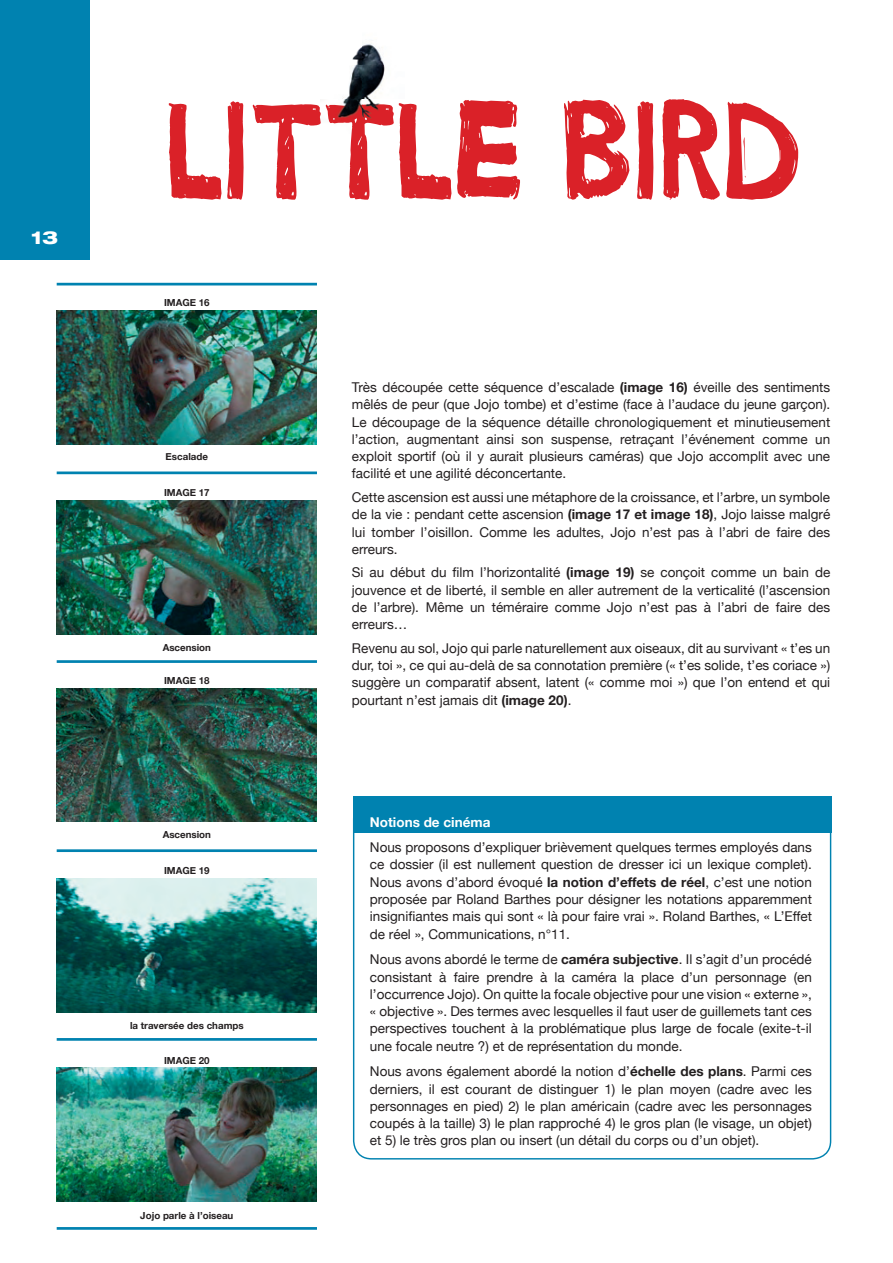
<style>
.page{position:relative;width:893px;height:1263px;background:#fff}
.page>*{position:absolute;margin:0;border:0;box-sizing:border-box;transform-origin:0 0}
.t1{font:157.5px "take out the garbage";color:#da2128;scale:.95 1}
.t2{font:800 expanded 18px "Helvetica Neue";color:#fff}
.t3{font:13.5px/17.2px "Helvetica Neue";color:#231f20;text-align:justify}
.t4{font:700 13.5px "Helvetica Neue";color:#fff}
.t5{font:700 9.75px "Helvetica Neue";color:#231f20}
.s1{font-weight:700}
</style>
<div class="page">
<img style="left:342px;top:44px;width:43px;height:55px">
<img style="left:320px;top:99px;width:85px;height:34px">
<div style="left:0;top:0;width:89px;height:259px;background:#0082b0"></div>
<img style="left:57px;top:688px;width:260px;height:134px">
<img style="left:57px;top:311px;width:260px;height:133px">
<img style="left:57px;top:500px;width:260px;height:134px">
<hr style="left:57px;top:471px;width:260px;height:3px;background:#0082b0">
<hr style="left:57px;top:660px;width:260px;height:3px;background:#0082b0">
<hr style="left:57px;top:283px;width:260px;height:2px;background:#0082b0">
<img style="left:57px;top:878px;width:260px;height:134px">
<hr style="left:57px;top:849px;width:260px;height:3px;background:#0082b0">
<hr style="left:57px;top:1038px;width:260px;height:3px;background:#0082b0">
<img style="left:57px;top:1067px;width:260px;height:134px">
<hr style="left:57px;top:1227px;width:260px;height:3px;background:#0082b0">
<div style="left:353px;top:797px;width:478px;height:36px;background:#0082b0"></div>
<h2 class="t2" style="left:31px;top:226px;width:28px">13</h2>
<h1 class="t1" style="left:169px;top:61px;width:673px">LITTLE BIRD</h1>
<p class="t5" style="left:164px;top:296px;width:47px">IMAGE 16</p>
<p class="t5" style="left:166px;top:451px;width:44px">Escalade</p>
<p class="t5" style="left:164px;top:487px;width:47px">IMAGE 17</p>
<p class="t5" style="left:163px;top:642px;width:50px">Ascension</p>
<p class="t5" style="left:164px;top:674px;width:47px">IMAGE 18</p>
<p class="t5" style="left:163px;top:828px;width:50px">Ascension</p>
<p class="t5" style="left:164px;top:865px;width:47px">IMAGE 19</p>
<p class="t5" style="left:130px;top:1020px;width:115px">la traversée des champs</p>
<p class="t5" style="left:164px;top:1055px;width:47px">IMAGE 20</p>
<p class="t5" style="left:140px;top:1210px;width:95px">Jojo parle à l’oiseau</p>
<p class="t3" style="left:352px;top:378px;width:480px">Très découpée cette séquence d’escalade <span class="s1">(image 16)</span> éveille des sentiments mêlés de peur (que Jojo tombe) et d’estime (face à l’audace du jeune garçon).<br>Le découpage de la séquence détaille chronologiquement et minutieusement l’action, augmentant ainsi son suspense, retraçant l’événement comme un exploit sportif (où il y aurait plusieurs caméras) que Jojo accomplit avec une facilité et une agilité déconcertante.</p>
<p class="t3" style="left:352px;top:488px;width:480px">Cette ascension est aussi une métaphore de la croissance, et l’arbre, un symbole de la vie : pendant cette ascension <span class="s1">(image 17 et image 18)</span>, Jojo laisse malgré lui tomber l’oisillon. Comme les adultes, Jojo n’est pas à l’abri de faire des erreurs.</p>
<p class="t3" style="left:352px;top:564px;width:480px">Si au début du film l’horizontalité <span class="s1">(image 19)</span> se conçoit comme un bain de jouvence et de liberté, il semble en aller autrement de la verticalité (l’ascension de l’arbre). Même un téméraire comme Jojo n’est pas à l’abri de faire des erreurs…</p>
<p class="t3" style="left:352px;top:639px;width:480px">Revenu au sol, Jojo qui parle naturellement aux oiseaux, dit au survivant « t’es un dur, toi », ce qui au-delà de sa connotation première (« t’es solide, t’es coriace ») suggère un comparatif absent, latent (« comme moi ») que l’on entend et qui pourtant n’est jamais dit <span class="s1">(image 20)</span>.</p>
<p class="t4" style="left:370px;top:813px;width:122px">Notions de cinéma</p>
<p class="t3" style="left:370px;top:838px;width:443px">Nous proposons d’expliquer brièvement quelques termes employés dans ce dossier (il est nullement question de dresser ici un lexique complet).<br>Nous avons d’abord évoqué <span class="s1">la notion d’effets de réel</span>, c’est une notion proposée par Roland Barthes pour désigner les notations apparemment insignifiantes mais qui sont « là pour faire vrai ». Roland Barthes, « L’Effet de réel », Communications, n°11.</p>
<p class="t3" style="left:370px;top:950px;width:443px">Nous avons abordé le terme de <span class="s1">caméra subjective</span>. Il s’agit d’un procédé consistant à faire prendre à la caméra la place d’un personnage (en l’occurrence Jojo). On quitte la focale objective pour une vision « externe », « objective ». Des termes avec lesquelles il faut user de guillemets tant ces perspectives touchent à la problématique plus large de focale (exite-t-il une focale neutre ?) et de représentation du monde.</p>
<p class="t3" style="left:370px;top:1063px;width:443px">Nous avons également abordé la notion d’<span class="s1">échelle des plans</span>. Parmi ces derniers, il est courant de distinguer 1) le plan moyen (cadre avec les personnages en pied) 2) le plan américain (cadre avec les personnages coupés à la taille) 3) le plan rapproché 4) le gros plan (le visage, un objet) et 5) le très gros plan ou insert (un détail du corps ou d’un objet).</p>
</div>
